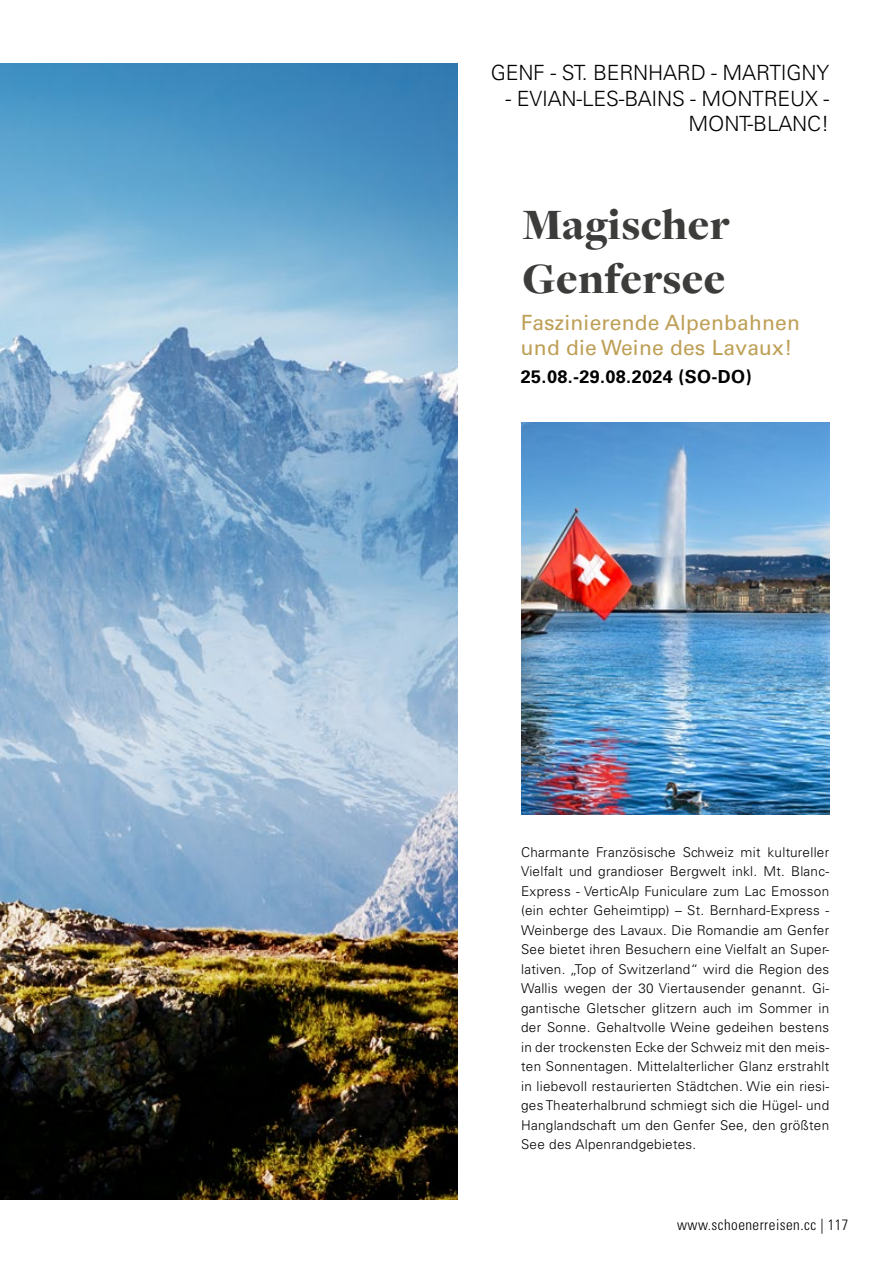
<style>
.page{position:relative;width:893px;height:1263px;background:#fff}
.page>*{position:absolute;margin:0;border:0;box-sizing:border-box;transform-origin:0 0}
.t1{font:900 45px/54px "Freight Disp Pro";letter-spacing:.01em;color:#3c3c3b}
.t2{font:300 21px/25.5px "Univers";letter-spacing:-.01em;color:#000;text-align:right}
.t3{font:21px/25.2px "Univers";letter-spacing:.01em;color:#be9f56}
.t4{font:700 18px "Univers";letter-spacing:.02em;color:#000}
.t5{font:300 condensed 15px "Univers";letter-spacing:.03em;color:#000}
.t6{font:300 13.5px/19.5px "Univers";letter-spacing:.02em;color:#000;text-align:justify}
</style>
<div class="page">
<img style="left:0;top:64px;width:457px;height:1135px">
<img style="left:521px;top:422px;width:308px;height:393px">
<h2 class="t2" style="left:491px;top:60px;width:340px">GENF - ST. BERNHARD - MARTIGNY</h2>
<h2 class="t2" style="left:506px;top:86px;width:325px">- EVIAN-LES-BAINS - MONTREUX -<br>MONT-BLANC!</h2>
<h1 class="t1" style="left:522px;top:197px;width:209px">Magischer<br>Genfersee</h1>
<h2 class="t3" style="left:521px;top:310px;width:280px">Faszinierende Alpenbahnen und die Weine des Lavaux!</h2>
<h3 class="t4" style="left:521px;top:367px;width:232px">25.08.-29.08.2024 (SO-DO)</h3>
<p class="t6" style="left:521px;top:842px;width:310px">Charmante Französische Schweiz mit kultureller Vielfalt und grandioser Bergwelt inkl. Mt. Blanc-Express - VerticAlp Funiculare zum Lac Emosson (ein echter Geheimtipp) – St. Bernhard-Express - Weinberge des Lavaux. Die Romandie am Genfer See bietet ihren Besuchern eine Vielfalt an Super&shy;lativen. „Top of Switzerland“ wird die Region des Wallis wegen der 30 Viertausender genannt. Gi&shy;gantische Gletscher glitzern auch im Sommer in der Sonne. Gehaltvolle Weine gedeihen bestens in der trockensten Ecke der Schweiz mit den meis&shy;ten Sonnentagen. Mittelalterlicher Glanz erstrahlt in liebevoll restaurierten Städtchen. Wie ein riesi&shy;ges Theaterhalbrund schmiegt sich die Hügel- und Hanglandschaft um den Genfer See, den größten See des Alpenrandgebietes.</p>
<p class="t5" style="left:677px;top:1216px;width:173px">www.schoenerreisen.cc | 117</p>
</div>
